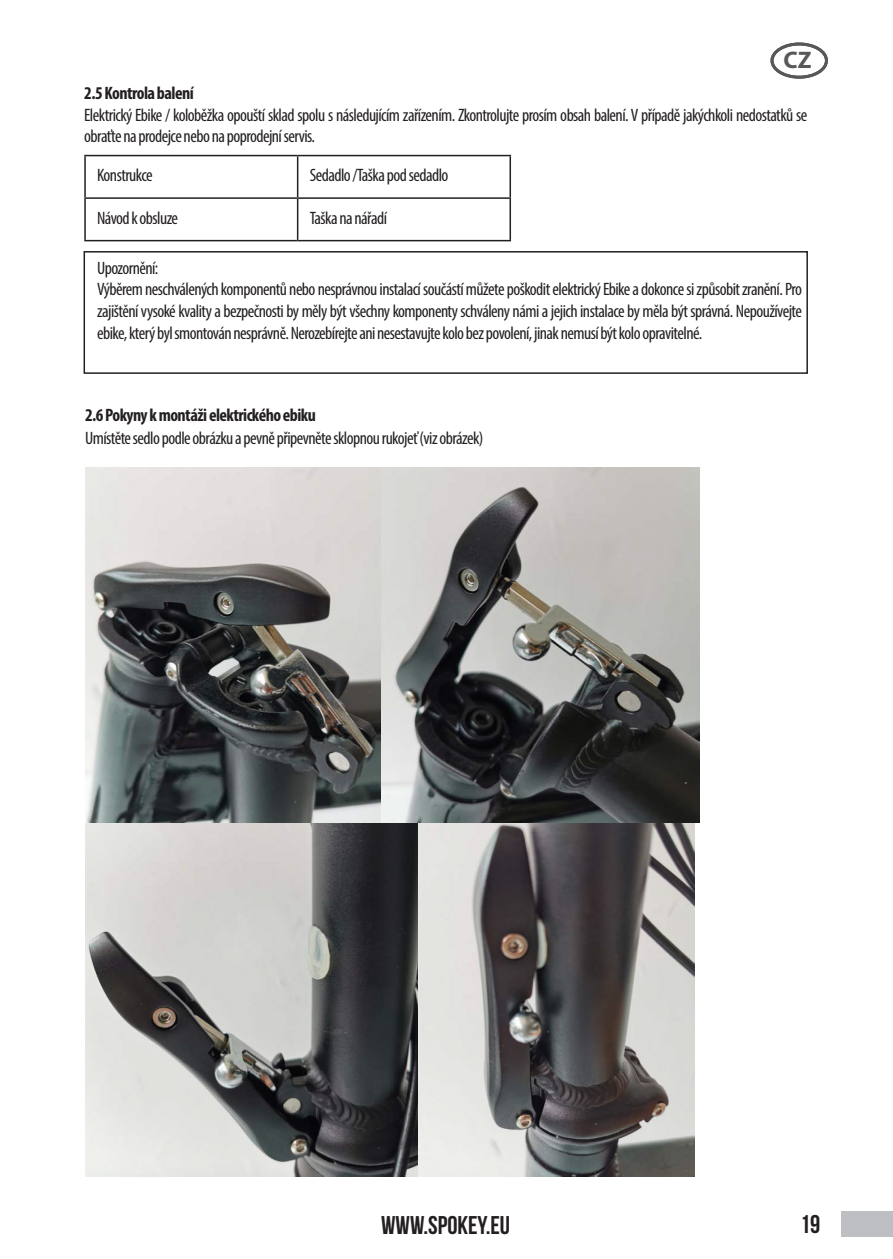
<style>
.page{position:relative;width:893px;height:1259px;background:#fff}
.page>*{position:absolute;margin:0;border:0;box-sizing:border-box;transform-origin:0 0}
.t1{font:25.5px "Bebas Neue";color:#231f20}
.t2{font:700 24px "Myriad Pro";color:#57585a}
.t3{font:condensed 18px/21.6px "Myriad Pro";letter-spacing:-.03em;color:#231f20}
.t4{font:700 condensed 18px "Myriad Pro";letter-spacing:-.03em;color:#231f20}
</style>
<div class="page">
<div style="left:842px;top:1211px;width:51px;height:26px;background:#bebfc2"></div>
<div style="left:770px;top:42px;width:58px;height:37px;border:3px solid #57585a;border-radius:50%"></div>
<hr style="left:84px;top:155px;width:214px;height:1px;background:#231f20">
<hr style="left:84px;top:156px;width:2px;height:41px;background:#231f20">
<hr style="left:298px;top:155px;width:213px;height:1px;background:#231f20">
<hr style="left:297px;top:156px;width:1px;height:41px;background:#231f20">
<hr style="left:509px;top:156px;width:2px;height:41px;background:#231f20">
<hr style="left:84px;top:197px;width:214px;height:2px;background:#231f20">
<hr style="left:84px;top:199px;width:2px;height:41px;background:#231f20">
<hr style="left:298px;top:197px;width:213px;height:2px;background:#231f20">
<hr style="left:297px;top:199px;width:1px;height:41px;background:#231f20">
<hr style="left:509px;top:199px;width:2px;height:41px;background:#231f20">
<hr style="left:84px;top:240px;width:214px;height:1px;background:#231f20">
<hr style="left:298px;top:240px;width:213px;height:1px;background:#231f20">
<div style="left:84px;top:251px;width:724px;height:123px;border:2px solid #231f20"></div>
<img style="left:85px;top:467px;width:614px;height:356px">
<img style="left:85px;top:823px;width:609px;height:353px">
<h2 class="t2" style="left:783px;top:44px;width:30px">CZ</h2>
<p class="t4" style="left:84px;top:81px;width:111px">2.5 Kontrola balení</p>
<p class="t3" style="left:84px;top:104px;width:724px">Elektrický Ebike / koloběžka opouští sklad spolu s následujícím zařízením. Zkontrolujte prosím obsah balení. V případě jakýchkoli nedostatků se obraťte na prodejce nebo na poprodejní servis.</p>
<p class="t3" style="left:97px;top:164px;width:57px">Konstrukce</p>
<p class="t3" style="left:310px;top:164px;width:140px">Sedadlo /Taška pod sedadlo</p>
<p class="t3" style="left:97px;top:207px;width:83px">Návod k obsluze</p>
<p class="t3" style="left:310px;top:207px;width:79px">Taška na nářadí</p>
<p class="t3" style="left:97px;top:257px;width:707px">Upozornění:<br>Výběrem neschválených komponentů nebo nesprávnou instalací součástí můžete poškodit elektrický Ebike a dokonce si způsobit zranění. Pro zajištění vysoké kvality a bezpečnosti by měly být všechny komponenty schváleny námi a jejich instalace by měla být správná. Nepoužívejte ebike, který byl smontován nesprávně. Nerozebírejte ani nesestavujte kolo bez povolení, jinak nemusí být kolo opravitelné.</p>
<p class="t4" style="left:85px;top:404px;width:232px">2.6 Pokyny k montáži elektrického ebiku</p>
<p class="t3" style="left:85px;top:426px;width:400px">Umístěte sedlo podle obrázku a pevně připevněte sklopnou rukojeť (viz obrázek)</p>
<h1 class="t1" style="left:381px;top:1211px;width:130px">WWW.SPOKEY.EU</h1>
<h1 class="t1" style="left:800px;top:1210px;width:22px">19</h1>
</div>
